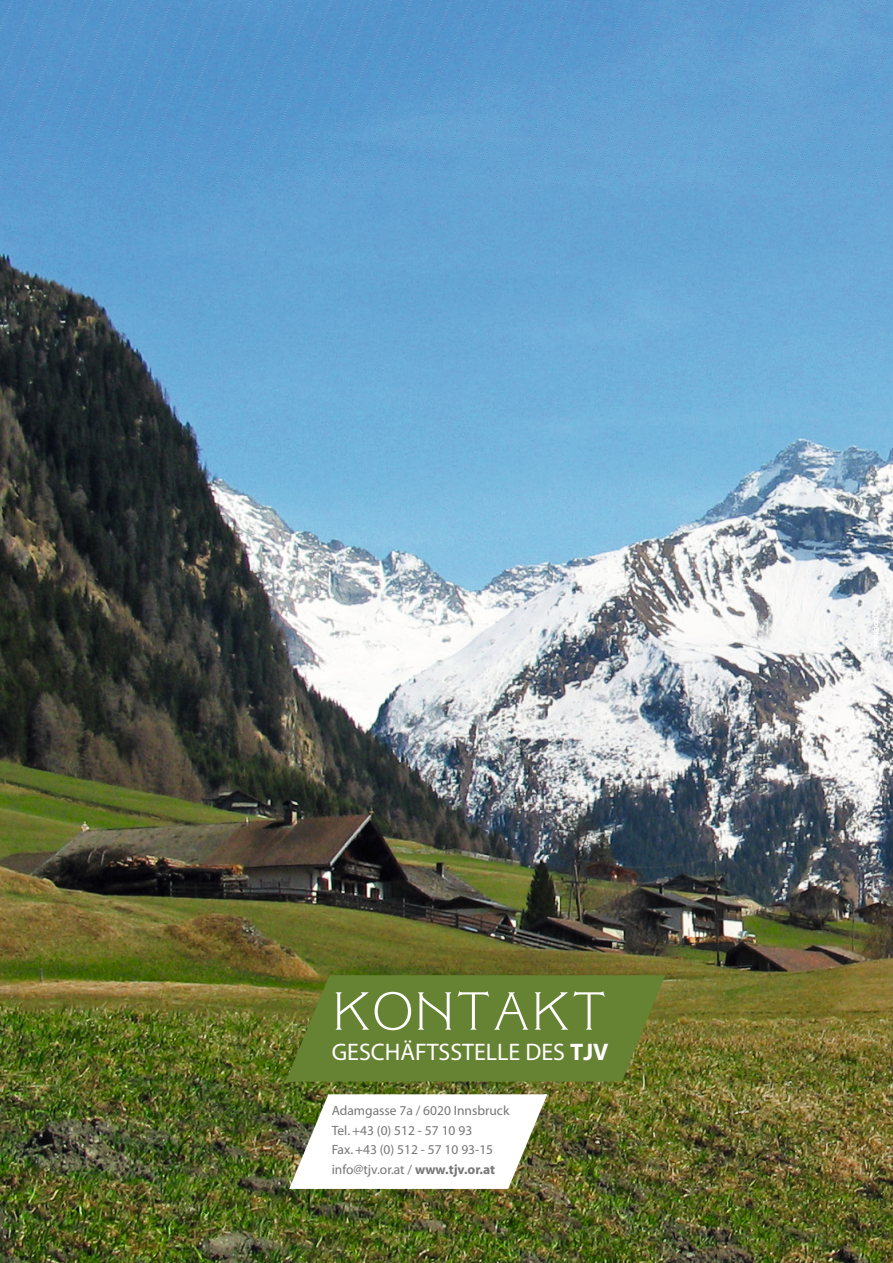
<style>
.page{position:relative;width:893px;height:1263px;background:#fff}
.page>*{position:absolute;margin:0;border:0;box-sizing:border-box;transform-origin:0 0}
.t1{font:52.5px "Grafiko";color:#fff}
.t2{font:24px "Myriad";color:#fff}
.t3{font:13.5px/19.5px "Myriad";color:#757675}
.s1{font-weight:700}
</style>
<div class="page">
<img style="left:0;top:187px;width:893px;height:1076px">
<svg style="left:1px;top:0;width:892px;height:187px"></svg>
<svg style="left:286px;top:975px;width:379px;height:106px"></svg>
<svg style="left:289px;top:1094px;width:258px;height:95px"></svg>
<img style="left:0;top:0;width:1px;height:187px">
<svg style="left:874px;top:617px;width:5px;height:30px"></svg>
<h1 class="t1" style="left:332px;top:981px;width:277px">KONTAKT</h1>
<h2 class="t2" style="left:332px;top:1040px;width:278px">GESCHÄFTSSTELLE DES <span class="s1">TJV</span></h2>
<p class="t3" style="left:332px;top:1101px;width:179px">Adamgasse 7a / 6020 Innsbruck<br>Tel. +43 (0) 512 - 57 10 93<br>Fax. +43 (0) 512 - 57 10 93-15 info@tjv.or.at / <span class="s1">www.tjv.or.at</span></p>
</div>
